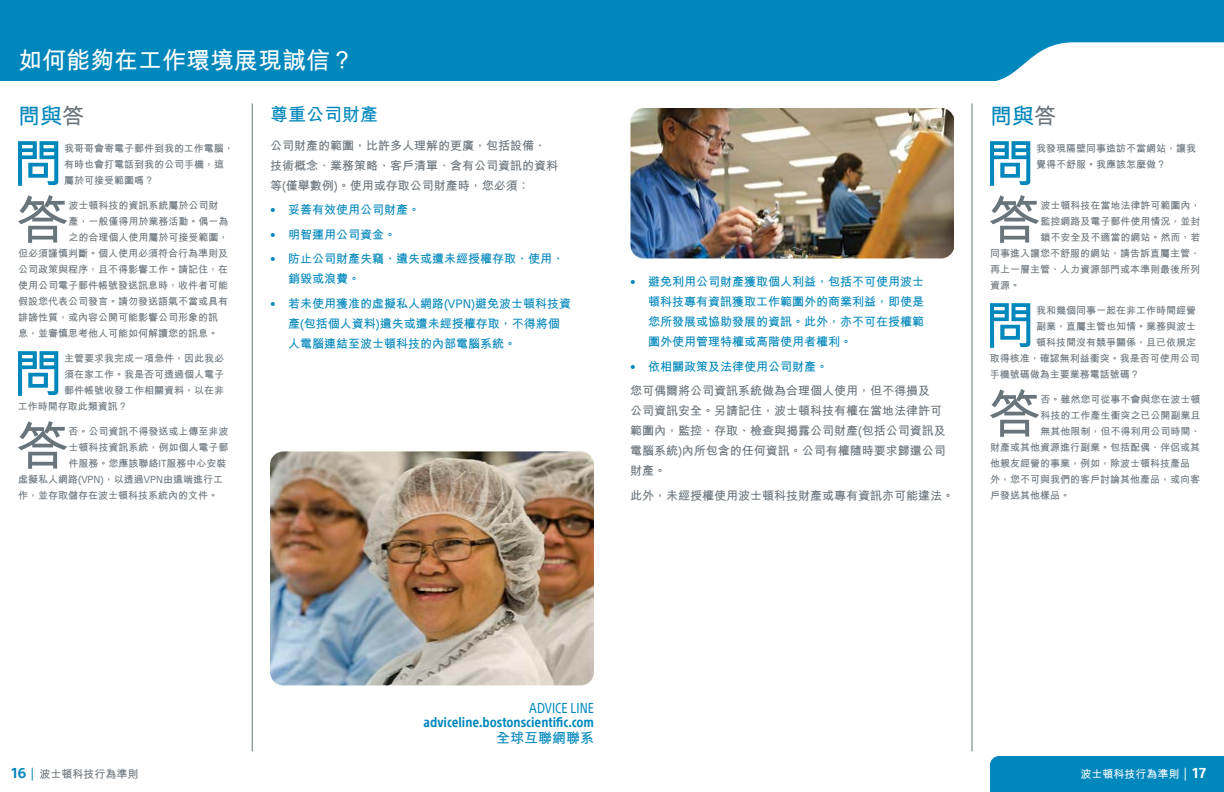
<style>
.page{position:relative;width:1224px;height:792px;background:#fff}
.page>*{position:absolute;margin:0;border:0;box-sizing:border-box;transform-origin:0 0}
.t1{font:700 52.4px "M Hei HK";color:#6a747b}
.t2{font:700 52.3px "M Hei HK";color:#0087bc}
.t3{font:700 24px "M Hei HK";color:#fff}
.t4{font:700 22px "M Hei HK";color:#0087bc}
.t5{font:700 18px "M Hei HK";color:#0087bc}
.t6{font:condensed 14px "SST";color:#0087bc}
.t7{font:700 14px "M Hei HK";color:#0087bc}
.t8{font:700 condensed 13.5px "SST";color:#0087bc}
.t9{font:700 12px/20px "M Hei HK";color:#6a747b}
.t10{font:700 12px/20px "M Hei HK";color:#0087bc}
.t11{font:700 11px "M Hei HK";color:#6a747b}
.t12{font:700 11px "M Hei HK";color:#fff}
.t13{font:700 10px/16px "M Hei HK";color:#6a747b}
.s1{color:#6a747b}
.s2{font-family:"SST";font-weight:300}
.s3{font-family:"SST";font-weight:400}
.s4{font-family:"SST";font-weight:300;color:#0087bc}
.s5{color:#0087bc}
.s6{font-family:"SST";font-size:14px;color:#0087bc}
.s7{font-family:"SST";font-weight:400;font-size:14px;color:#0087bc}
.s8{font-family:"SST";font-weight:400;font-size:14px}
.s9{font-family:"SST";font-size:14px}
</style>
<div class="page">
<div style="left:990px;top:756px;width:234px;height:36px;background:#0087bc"></div>
<div style="left:0;top:0;width:1224px;height:81px;background:#0087bc"></div>
<svg style="left:996px;top:42px;width:228px;height:39px;background:#d9edf5"></svg>
<hr style="left:252px;top:104px;width:1px;height:647px;background:#6a747b">
<hr style="left:972px;top:104px;width:1px;height:647px;background:#6a747b">
<img style="left:270px;top:451px;width:324px;height:234px">
<img style="left:630px;top:108px;width:324px;height:150px">
<h3 class="t3" style="left:18px;top:43px;width:337px">如何能夠在工作環境展現誠信？</h3>
<h3 class="t4" style="left:18px;top:100px;width:68px">問與<span class="s1">答</span></h3>
<h3 class="t4" style="left:990px;top:100px;width:67px">問與<span class="s1">答</span></h3>
<h3 class="t5" style="left:270px;top:101px;width:109px">尊重公司財產</h3>
<p class="t9" style="left:270px;top:135px;width:289px">公司財產的範圍，比許多人理解的更廣，包括設備、技術概念、業務策略、客戶清單、含有公司資訊的資料等(僅舉數例)。使用或存取公司財產時，您必須：</p>
<p class="t10" style="left:270px;top:199px;width:151px"><span class="s2">•</span> 妥善有效使用公司財產。</p>
<p class="t10" style="left:270px;top:224px;width:127px"><span class="s2">•</span> 明智運用公司資金。</p>
<p class="t10" style="left:288px;top:248px;width:277px;text-indent:-18px"><span class="s2">•</span> 防止公司財產失竊、遺失或遭未經授權存取、使用、銷毀或浪費。</p>
<p class="t10" style="left:288px;top:293px;width:285px;text-indent:-18px"><span class="s2">•</span> 若未使用獲准的虛擬私人網路(<span class="s3">VPN</span>)避免波士頓科技資產(包括個人資料)遺失或遭未經授權存取，不得將個人電腦連結至波士頓科技的內部電腦系統。</p>
<h2 class="t2" style="left:12px;top:125px;width:54px">問</h2>
<p class="t13" style="left:64px;top:140px;width:171px">我哥哥會寄電子郵件到我的工作電腦，有時也會打電話到我的公司手機，這屬於可接受範圍嗎？</p>
<h1 class="t1" style="left:16px;top:182px;width:54px">答</h1>
<p class="t13" style="left:69px;top:197px;width:151px">波士頓科技的資訊系統屬於公司財</p>
<h2 class="t2" style="left:984px;top:125px;width:54px">問</h2>
<p class="t13" style="left:1036px;top:140px;width:161px">我發現隔壁同事造訪不當網站，讓我覺得不舒服。我應該怎麼做？</p>
<h1 class="t1" style="left:988px;top:182px;width:54px">答</h1>
<p class="t13" style="left:1041px;top:197px;width:161px">波士頓科技在當地法律許可範圍內，</p>
<p class="t13" style="left:1041px;top:213px;width:161px">監控網路及電子郵件使用情況，並封</p>
<p class="t13" style="left:1041px;top:229px;width:161px">鎖不安全及不適當的網站。然而，若</p>
<p class="t13" style="left:990px;top:245px;width:212px">同事進入讓您不舒服的網站，請告訴直屬主管、</p>
<p class="t13" style="left:990px;top:261px;width:212px">再上一層主管、人力資源部門或本準則最後所列</p>
<p class="t13" style="left:990px;top:277px;width:31px">資源。</p>
<h2 class="t2" style="left:984px;top:287px;width:54px">問</h2>
<p class="t13" style="left:1036px;top:302px;width:161px">我和幾個同事一起在非工作時間經營</p>
<p class="t13" style="left:69px;top:213px;width:161px">產，一般僅得用於業務活動。偶一為</p>
<p class="t13" style="left:69px;top:229px;width:161px">之的合理個人使用屬於可接受範圍，</p>
<p class="t13" style="left:18px;top:245px;width:212px">但必須謹慎判斷。個人使用必須符合行為準則及</p>
<p class="t13" style="left:18px;top:261px;width:212px">公司政策與程序，且不得影響工作。請記住，在</p>
<p class="t13" style="left:18px;top:277px;width:212px">使用公司電子郵件帳號發送訊息時，收件者可能</p>
<p class="t13" style="left:18px;top:293px;width:212px">假設您代表公司發言。請勿發送語氣不當或具有</p>
<p class="t13" style="left:18px;top:309px;width:202px">誹謗性質，或內容公開可能影響公司形象的訊</p>
<p class="t13" style="left:18px;top:325px;width:202px">息，並審慎思考他人可能如何解讀您的訊息。</p>
<h2 class="t2" style="left:12px;top:335px;width:54px">問</h2>
<p class="t13" style="left:64px;top:350px;width:161px">主管要求我完成一項急件，因此我必</p>
<p class="t10" style="left:648px;top:271px;width:277px;text-align:justify;text-indent:-18px"><span class="s2">•</span> 避免利用公司財產獲取個人利益，包括不可使用波士頓科技專有資訊獲取工作範圍外的商業利益，即使是您所發展或協助發展的資訊。此外，亦不可在授權範圍外使用管理特權或高階使用者權利。</p>
<p class="t9" style="left:630px;top:353px;width:301px;line-height:24.5px"><span class="s4">•</span> <span class="s5">依相關政策及法律使用公司財產。<br></span>您可偶爾將公司資訊系統做為合理個人使用，但不得損及</p>
<p class="t9" style="left:630px;top:400px;width:317px">公司資訊安全。另請記住，波士頓科技有權在當地法律許可範圍內，監控、存取、檢查與揭露公司財產(包括公司資訊及電腦系統)內所包含的任何資訊。公司有權隨時要求歸還公司財產。</p>
<p class="t9" style="left:630px;top:485px;width:325px">此外，未經授權使用波士頓科技財產或專有資訊亦可能違法。</p>
<p class="t13" style="left:1036px;top:318px;width:161px">副業，直屬主管也知情。業務與波士</p>
<p class="t13" style="left:1036px;top:334px;width:161px">頓科技間沒有競爭關係，且已依規定</p>
<p class="t13" style="left:990px;top:350px;width:211px">取得核准，確認無利益衝突。我是否可使用公司</p>
<p class="t13" style="left:990px;top:366px;width:151px">手機號碼做為主要業務電話號碼？</p>
<h1 class="t1" style="left:988px;top:376px;width:54px">答</h1>
<p class="t13" style="left:1041px;top:391px;width:161px">否。雖然您可從事不會與您在波士頓</p>
<p class="t13" style="left:64px;top:366px;width:161px">須在家工作。我是否可透過個人電子</p>
<p class="t13" style="left:64px;top:382px;width:161px">郵件帳號收發工作相關資料，以在非</p>
<p class="t13" style="left:18px;top:398px;width:112px">工作時間存取此類資訊？</p>
<h1 class="t1" style="left:16px;top:408px;width:54px">答</h1>
<p class="t13" style="left:69px;top:423px;width:161px">否。公司資訊不得發送或上傳至非波</p>
<p class="t13" style="left:1041px;top:407px;width:161px">科技的工作產生衝突之已公開副業且</p>
<p class="t13" style="left:1041px;top:423px;width:161px">無其他限制，但不得利用公司時間、</p>
<p class="t13" style="left:990px;top:439px;width:212px">財產或其他資源進行副業。包括配偶、伴侶或其</p>
<p class="t13" style="left:990px;top:455px;width:202px">他親友經營的事業，例如，除波士頓科技產品</p>
<p class="t13" style="left:990px;top:471px;width:212px">外，您不可與我們的客戶討論其他產品，或向客</p>
<p class="t13" style="left:990px;top:487px;width:81px">戶發送其他樣品。</p>
<p class="t13" style="left:69px;top:439px;width:161px">士頓科技資訊系統，例如個人電子郵</p>
<p class="t13" style="left:69px;top:455px;width:160px">件服務。您應該聯絡<span class="s3">IT</span>服務中心安裝</p>
<p class="t13" style="left:18px;top:471px;width:207px">虛擬私人網路(<span class="s3">VPN</span>)，以透過<span class="s3">VPN</span>由遠端進行工</p>
<p class="t13" style="left:18px;top:487px;width:202px">作，並存取儲存在波士頓科技系統內的文件。</p>
<h3 class="t6" style="left:529px;top:700px;width:66px">ADVICE LINE</h3>
<h3 class="t8" style="left:424px;top:714px;width:172px">adviceline.bostonscientific.com</h3>
<h3 class="t7" style="left:496px;top:728px;width:99px">全球互聯網聯系</h3>
<p class="t11" style="left:12px;top:766px;width:128px"><span class="s6">16</span> <span class="s7">|</span> 波士頓科技行為準則</p>
<p class="t12" style="left:1080px;top:766px;width:127px">波士頓科技行為準則 <span class="s8">|</span> <span class="s9">17</span></p>
</div>
